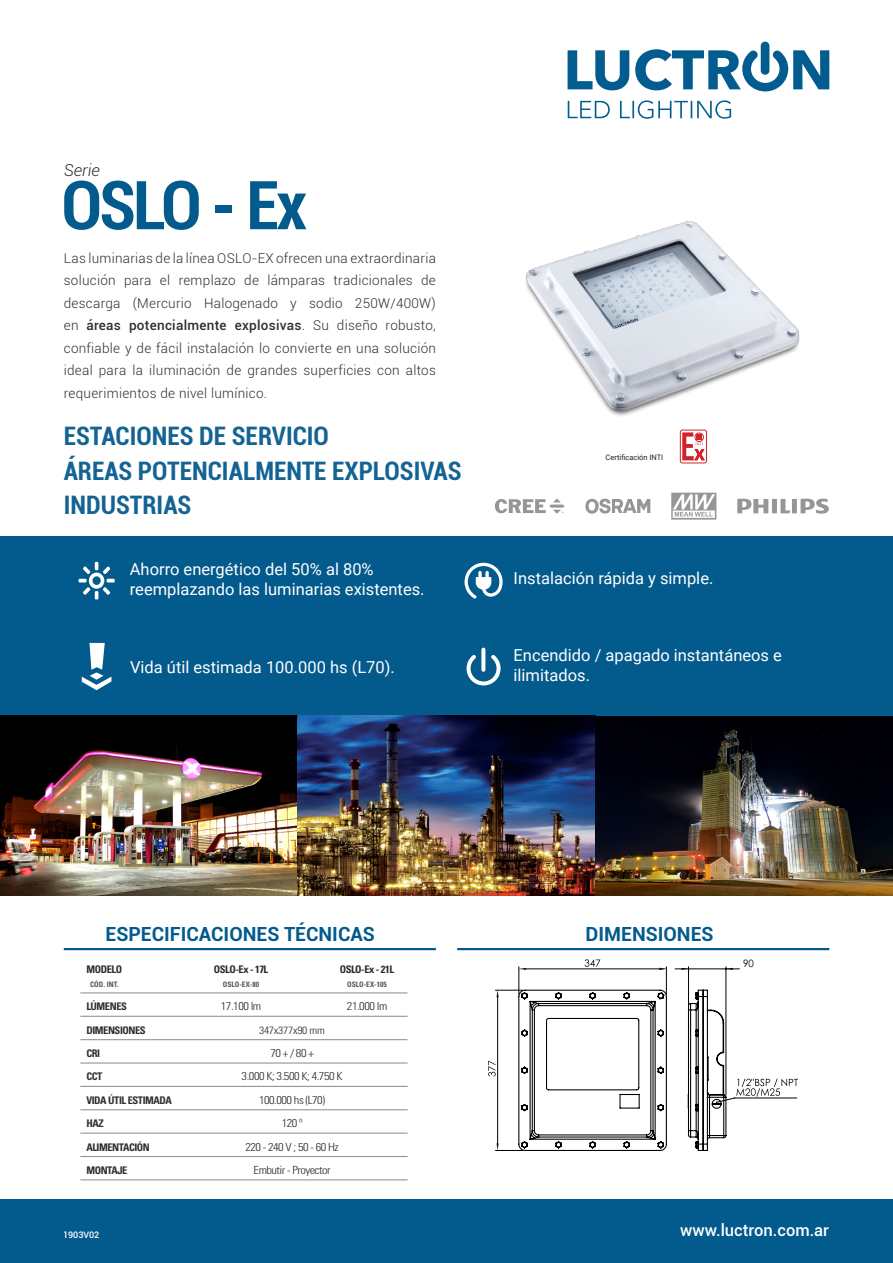
<style>
.page{position:relative;width:893px;height:1263px;background:#fff}
.page>*{position:absolute;margin:0;border:0;box-sizing:border-box;transform-origin:0 0}
.t1{font:700 condensed 67.5px "Roboto";letter-spacing:-.04em;color:#035a8c}
.t2{font:700 condensed 25.5px/34.5px "Roboto";color:#136393}
.t3{font:700 19.5px "Roboto";color:#035a8c}
.t4{font:16.5px/19.5px "Roboto";color:#fff}
.t5{font:500 16.5px "Roboto";color:#fff}
.t6{font:italic 300 16.5px "Roboto";color:#2e2e2e}
.t7{font:300 13.5px/22.5px "Roboto";letter-spacing:.02em;color:#2e2e2e;text-align:justify}
.t8{font:300 condensed 11.25px "Univers LT Std";letter-spacing:-.04em;color:#2e2e2e;scale:1.11 1}
.t9{font:700 condensed 10.5px "Univers LT Std";letter-spacing:-.04em;color:#2e2e2e}
.t10{font:300 condensed 10.5px "Univers LT Std";letter-spacing:-.02em;color:#2e2e2e;scale:1.11 1}
.t11{font:10.2px "Century Gothic";color:#000;scale:.96 1}
.t12{font:500 9px "Roboto";color:#fff}
.t13{font:700 condensed 7.5px "Univers LT Std";color:#57585a}
.t14{font:7.5px "Roboto";color:#231f20}
.s1{font-weight:500}
.s2{font-style:inherit}
</style>
<div class="page">
<div style="left:0;top:536px;width:893px;height:180px;background:#035a8c"></div>
<svg style="left:79px;top:562px;width:36px;height:37px"></svg>
<svg style="left:82px;top:643px;width:29px;height:47px"></svg>
<svg style="left:464px;top:563px;width:39px;height:35px"></svg>
<img style="left:0;top:716px;width:893px;height:180px">
<hr style="left:457px;top:948px;width:372px;height:2px;background:#035a8c">
<div style="left:0;top:1199px;width:893px;height:64px;background:#035a8c"></div>
<svg style="left:467px;top:655px;width:34px;height:30px"></svg>
<svg style="left:481px;top:648px;width:4px;height:24px"></svg>
<div style="left:680px;top:430px;width:27px;height:33px;border:1px solid #d1232a;border-radius:2px"></div>
<svg style="left:682px;top:432px;width:23px;height:28px"></svg>
<svg style="left:488px;top:959px;width:310px;height:192px"></svg>
<svg style="left:635px;top:49px;width:194px;height:42px"></svg>
<svg style="left:568px;top:50px;width:61px;height:40px"></svg>
<svg style="left:568px;top:100px;width:163px;height:19px"></svg>
<div style="left:761px;top:42px;width:8px;height:33px;background:#035c8f;border-radius:4px"></div>
<img style="left:525px;top:221px;width:275px;height:195px">
<svg style="left:495px;top:498px;width:69px;height:16px"></svg>
<svg style="left:585px;top:498px;width:65px;height:16px"></svg>
<svg style="left:671px;top:493px;width:45px;height:27px"></svg>
<svg style="left:737px;top:499px;width:92px;height:15px"></svg>
<hr style="left:64px;top:948px;width:372px;height:2px;background:#035a8c">
<hr style="left:80px;top:992px;width:327px;height:1px;background:#969696">
<hr style="left:80px;top:1016px;width:328px;height:1px;background:#969696">
<hr style="left:80px;top:1039px;width:327px;height:1px;background:#969696">
<hr style="left:80px;top:1062px;width:328px;height:1px;background:#969696">
<hr style="left:80px;top:1086px;width:328px;height:1px;background:#969696">
<hr style="left:80px;top:1109px;width:328px;height:1px;background:#969696">
<hr style="left:80px;top:1132px;width:328px;height:2px;background:#969696">
<hr style="left:80px;top:1156px;width:328px;height:1px;background:#969696">
<hr style="left:80px;top:1179px;width:328px;height:1px;background:#969696">
<p class="t6" style="left:64px;top:159px;width:38px">Serie</p>
<p class="t1" style="left:61px;top:158px;width:247px">OSLO - Ex</p>
<p class="t7" style="left:64px;top:246px;width:374px">Las luminarias de la línea OSLO-EX ofrecen una extraordinaria solución para el remplazo de lámparas tradicionales de descarga (Mercurio Halogenado y sodio 250W/400W) en <span class="s1">áreas potencialmente explosivas</span>. Su diseño robusto, confiable y de fácil instalación lo convierte en una solución ideal para la iluminación de grandes superficies con altos requerimientos de nivel lumínico.</p>
<p class="t2" style="left:64px;top:418px;width:267px">ESTACIONES DE SERVICIO</p>
<p class="t2" style="left:64px;top:453px;width:399px">ÁREAS POTENCIALMENTE EXPLOSIVAS<br>INDUSTRIAS</p>
<p class="t4" style="left:130px;top:559px;width:245px">Ahorro energético del 50% al 80%</p>
<p class="t4" style="left:130px;top:578px;width:296px">reemplazando las luminarias existentes.</p>
<p class="t14" style="left:605px;top:452px;width:59px">Certificación INTI</p>
<p class="t4" style="left:514px;top:568px;width:201px">Instalación rápida y simple.</p>
<p class="t4" style="left:130px;top:656px;width:266px">Vida útil estimada 100.000 hs (L70).</p>
<p class="t4" style="left:514px;top:645px;width:270px">Encendido / apagado instantáneos e ilimitados.</p>
<p class="t3" style="left:106px;top:921px;width:271px">ESPECIFICACIONES TÉCNICAS</p>
<p class="t9" style="left:86px;top:962px;width:37px">MODELO</p>
<p class="t9" style="left:214px;top:962px;width:56px">OSLO-Ex - 17L</p>
<p class="t9" style="left:340px;top:962px;width:56px">OSLO-Ex - 21<span class="s2">L</span></p>
<p class="t13" style="left:90px;top:980px;width:30px">CÓD. INT.</p>
<p class="t13" style="left:223px;top:980px;width:38px">OSLO-EX-80</p>
<p class="t13" style="left:347px;top:980px;width:41px">OSLO-EX-105</p>
<p class="t9" style="left:86px;top:1000px;width:42px">LÚMENES</p>
<p class="t8" style="left:221px;top:999px;width:38px">17.100 lm</p>
<p class="t8" style="left:347px;top:999px;width:38px">21.000 lm</p>
<p class="t9" style="left:86px;top:1023px;width:61px">DIMENSIONES</p>
<p class="t10" style="left:259px;top:1024px;width:61px">347x377x90 mm</p>
<p class="t9" style="left:86px;top:1047px;width:15px">CRI</p>
<p class="t8" style="left:270px;top:1046px;width:41px">70 + / 80 +</p>
<p class="t9" style="left:86px;top:1070px;width:18px">CCT</p>
<p class="t8" style="left:242px;top:1070px;width:92px">3.000 K; 3.500 K; 4.750 K</p>
<p class="t9" style="left:86px;top:1093px;width:87px">VIDA ÚTIL ESTIMADA</p>
<p class="t8" style="left:259px;top:1093px;width:61px">100.000 hs (L70)</p>
<p class="t9" style="left:86px;top:1117px;width:19px">HAZ</p>
<p class="t8" style="left:282px;top:1116px;width:20px">120 º</p>
<p class="t9" style="left:86px;top:1140px;width:65px">ALIMENTACIÓN</p>
<p class="t8" style="left:246px;top:1140px;width:85px">220 - 240 V ; 50 - 60 Hz</p>
<p class="t9" style="left:86px;top:1164px;width:43px">MONTAJE</p>
<p class="t8" style="left:254px;top:1163px;width:71px">Embutir - Proyector</p>
<p class="t3" style="left:586px;top:921px;width:130px">DIMENSIONES</p>
<p class="t11" style="left:743px;top:956px;width:13px">90</p>
<p class="t12" style="left:63px;top:1229px;width:38px">1903V02</p>
<p class="t5" style="left:680px;top:1219px;width:150px">www.luctron.com.ar</p>
</div>
